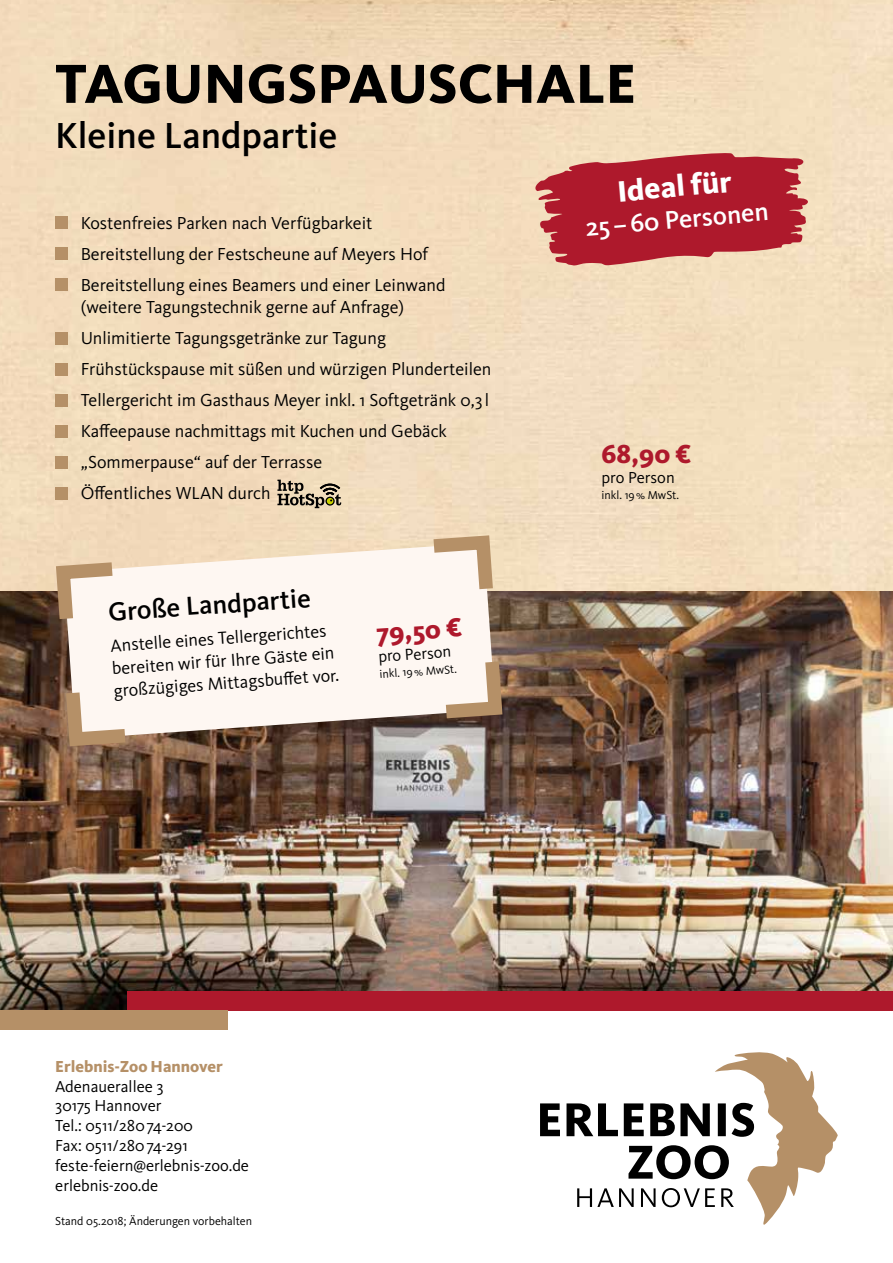
<style>
.page{position:relative;width:893px;height:1263px;background:#fff}
.page>*{position:absolute;margin:0;border:0;box-sizing:border-box;transform-origin:0 0}
.t1{font:800 57px "Kievit OT";color:#000}
.t2{font:500 37.5px "Kievit OT";color:#000}
.t3{font:800 30.6px "Kievit OT";color:#fff}
.t4{font:500 27px "Kievit OT";color:#000}
.t5{font:800 27px "Kievit OT";color:#ae192c}
.t6{font:500 26.25px "Kievit OT";color:#fff}
.t7{font:18px/31px "Kievit OT";color:#000}
.t8{font:16.5px/19.8px "Kievit OT";color:#000}
.t9{font:800 16.5px "Kievit OT";color:#b59067}
.t10{font:12px "Kievit OT";color:#000}
</style>
<div class="page">
<img style="left:0;top:0;width:893px;height:591px">
<svg style="left:540px;top:1052px;width:298px;height:173px"></svg>
<img style="left:0;top:591px;width:893px;height:419px">
<div style="left:128px;top:991px;width:765px;height:19px;background:#ae192c"></div>
<div style="left:0;top:1010px;width:227px;height:19px;background:#b59067"></div>
<div style="left:55px;top:217px;width:12px;height:12px;background:#b59067"></div>
<div style="left:55px;top:248px;width:12px;height:12px;background:#b59067"></div>
<div style="left:55px;top:279px;width:12px;height:12px;background:#b59067"></div>
<div style="left:55px;top:332px;width:12px;height:12px;background:#b59067"></div>
<div style="left:55px;top:363px;width:12px;height:12px;background:#b59067"></div>
<div style="left:55px;top:394px;width:12px;height:12px;background:#b59067"></div>
<div style="left:55px;top:425px;width:12px;height:12px;background:#b59067"></div>
<div style="left:55px;top:456px;width:12px;height:12px;background:#b59067"></div>
<div style="left:55px;top:487px;width:12px;height:12px;background:#b59067"></div>
<svg style="left:64px;top:543px;width:431px;height:196px;fill:#fef7f2"></svg>
<svg style="left:58px;top:678px;width:81px;height:75px"></svg>
<svg style="left:49px;top:555px;width:77px;height:78px"></svg>
<svg style="left:432px;top:648px;width:78px;height:78px"></svg>
<svg style="left:420px;top:528px;width:81px;height:75px"></svg>
<svg style="left:532px;top:152px;width:277px;height:114px;background:#bd464d"></svg>
<svg style="left:277px;top:480px;width:64px;height:28px;background:#a1937a"></svg>
<h1 class="t1" style="left:55px;top:50px;width:583px">TAGUNGSPAUSCHALE</h1>
<h2 class="t2" style="left:55px;top:114px;width:284px">Kleine Landpartie</h2>
<p class="t7" style="left:81px;top:207px;width:366px">Kostenfreies Parken nach Verfügbarkeit<br>Bereitstellung der Festscheune auf Meyers Hof<br>Bereitstellung eines Beamers und einer Leinwand</p>
<p class="t7" style="left:81px;top:292px;width:412px">(weitere Tagungstechnik gerne auf Anfrage)<br>Unlimitierte Tagungsgetränke zur Tagung Frühstückspause mit süßen und würzigen Plunderteilen Tellergericht im Gasthaus Meyer inkl. 1 Softgetränk 0,3 l Kaffeepause nachmittags mit Kuchen und Gebäck „Sommerpause“ auf der Terrasse<br>Öffentliches WLAN durch</p>
<h3 class="t4" style="left:107px;top:596px;width:205px;rotate:-4deg">Große Landpartie</h3>
<p class="t7" style="left:110px;top:635px;width:227px;line-height:22.5px;rotate:-4deg">Anstelle eines Tellergerichtes bereiten wir für Ihre Gäste ein großzügiges Mittagsbuff et vor.</p>
<h3 class="t5" style="left:376px;top:617px;width:87px;rotate:-4deg">79,50 €</h3>
<p class="t8" style="left:378px;top:647px;width:75px;rotate:-4deg">pro Person</p>
<p class="t10" style="left:379px;top:667px;width:79px;rotate:-4deg">inkl. 19% MwSt.</p>
<h3 class="t3" style="left:615px;top:173px;width:116px;rotate:-5deg">Ideal für</h3>
<h3 class="t6" style="left:584px;top:212px;width:185px;rotate:-5deg">25–60 Personen</h3>
<h3 class="t5" style="left:602px;top:438px;width:91px">68,90 €</h3>
<p class="t8" style="left:602px;top:468px;width:75px">pro Person</p>
<p class="t10" style="left:602px;top:488px;width:79px">inkl. 19% MwSt.</p>
<p class="t9" style="left:55px;top:1056px;width:169px">Erlebnis-Zoo Hannover</p>
<p class="t8" style="left:55px;top:1076px;width:195px">Adenauerallee 3<br>30175 Hannover<br>Tel.: 0511/28074-200<br>Fax: 0511/28074-291 feste-feiern@erlebnis-zoo.de erlebnis-zoo.de</p>
<p class="t10" style="left:55px;top:1214px;width:198px">Stand 05.2018; Änderungen vorbehalten</p>
</div>
